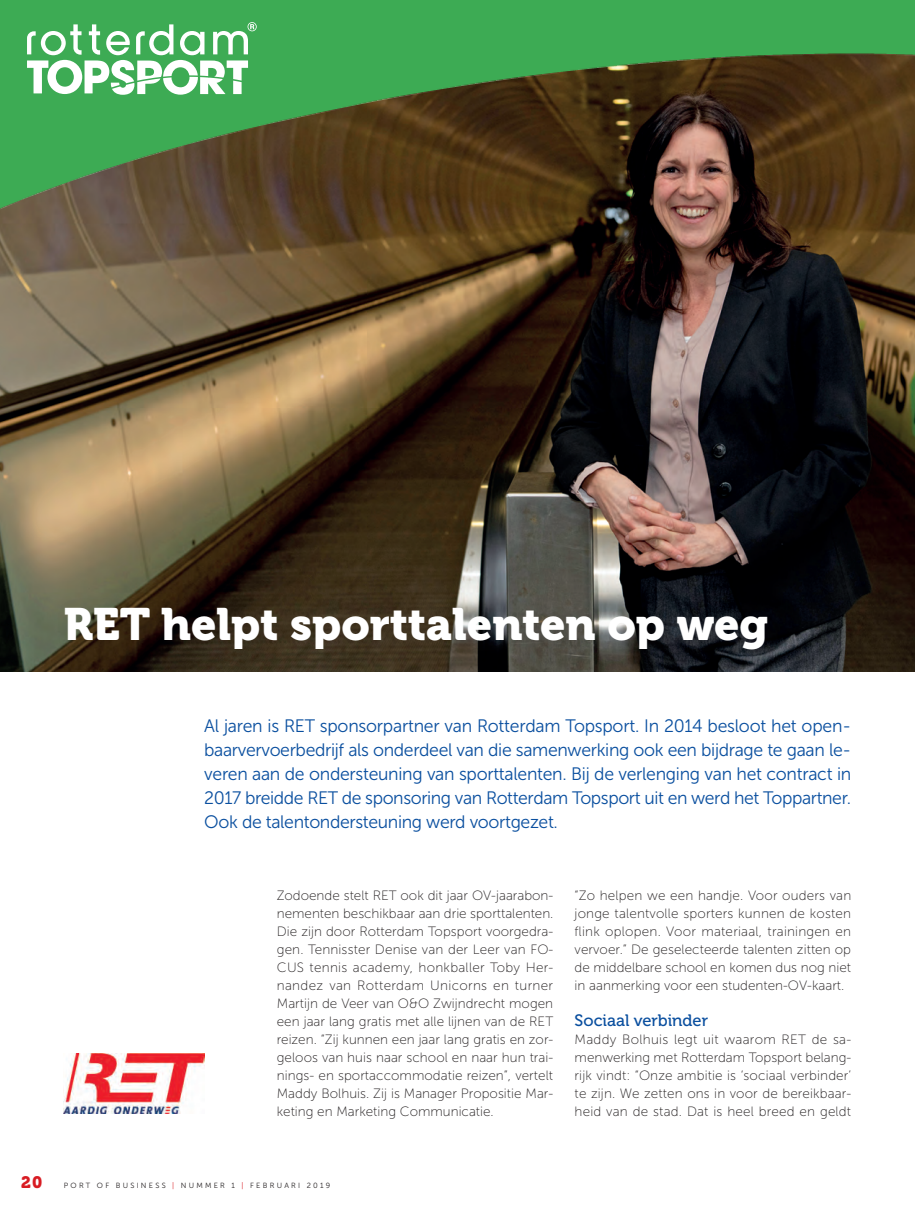
<style>
.page{position:relative;width:915px;height:1212px;background:#fff}
.page>*{position:absolute;margin:0;border:0;box-sizing:border-box;transform-origin:0 0}
.heading-redactie-2_0{font:45px "Museo 900";color:#fff}
.intro-2_0{font:18px/24px "Museo Sans 300";letter-spacing:-.02em;color:#0a4f9f;text-align:justify}
.intro-2_0-2{font:16.5px "Museo 500";color:#0a4f9f}
.t1{font:16.5px "Museo 900";color:#d81c23}
.intro-2_0-3{font:13.5px/18px "Museo Sans 100";color:#231f20;text-align:justify}
.t2{font:7.5px "Museo Sans 300";letter-spacing:.3em;color:#231f20}
.s1{color:#d81c23}
</style>
<div class="page">
<img style="left:0;top:237px;width:914px;height:435px">
<img style="left:0;top:0;width:914px;height:237px">
<svg style="left:27px;top:22px;width:229px;height:73px"></svg>
<div style="left:54px;top:595px;width:736px;height:78px;background:#231f20;opacity:.17"></div>
<img style="left:64px;top:1053px;width:140px;height:61px">
<p class="heading-redactie-2_0" style="left:64px;top:598px;width:705px">RET helpt sporttalenten op weg</p>
<p class="intro-2_0" style="left:204px;top:714px;width:648px">Al jaren is RET sponsorpartner van Rotterdam Topsport. In 2014 besloot het open&shy;baarvervoerbedrijf als onderdeel van die samenwerking ook een bijdrage te gaan le&shy;veren aan de ondersteuning van sporttalenten. Bij de verlenging van het contract in 2017 breidde RET de sponsoring van Rotterdam Topsport uit en werd het Toppartner.<br>Ook de talentondersteuning werd voortgezet.</p>
<p class="intro-2_0-3" style="left:277px;top:887px;width:278px">Zodoende stelt RET ook dit jaar OV-jaarabon&shy;nementen beschikbaar aan drie sporttalenten.<br>Die zijn door Rotterdam Topsport voorgedra&shy;gen. Tennisster Denise van der Leer van FO-CUS tennis academy, honkballer Toby Her&shy;nandez van Rotterdam Unicorns en turner Martijn de Veer van O&amp;O Zwijndrecht mogen een jaar lang gratis met alle lijnen van de RET reizen. “Zij kunnen een jaar lang gratis en zor&shy;geloos van huis naar school en naar hun trai&shy;nings- en sportaccommodatie reizen”, vertelt Maddy Bolhuis. Zij is Manager Propositie Mar&shy;keting en Marketing Communicatie.</p>
<p class="intro-2_0-3" style="left:574px;top:886px;width:278px">“Zo helpen we een handje. Voor ouders van jonge talentvolle sporters kunnen de kosten flink oplopen. Voor materiaal, trainingen en vervoer.” De geselecteerde talenten zitten op de middelbare school en komen dus nog niet in aanmerking voor een studenten-OV-kaart.</p>
<p class="intro-2_0-2" style="left:574px;top:1011px;width:135px">Sociaal verbinder</p>
<p class="intro-2_0-3" style="left:574px;top:1031px;width:278px">Maddy Bolhuis legt uit waarom RET de sa&shy;menwerking met Rotterdam Topsport belang&shy;rijk vindt: “Onze ambitie is ‘sociaal verbinder’ te zijn. We zetten ons in voor de bereikbaar&shy;heid van de stad. Dat is heel breed en geldt</p>
<p class="t1" style="left:21px;top:1173px;width:23px">20</p>
<p class="t2" style="left:64px;top:1181px;width:268px">PORT OF BUSINESS <span class="s1">|</span> NUMMER 1 <span class="s1">|</span> FEBRUARI 2019</p>
</div>
